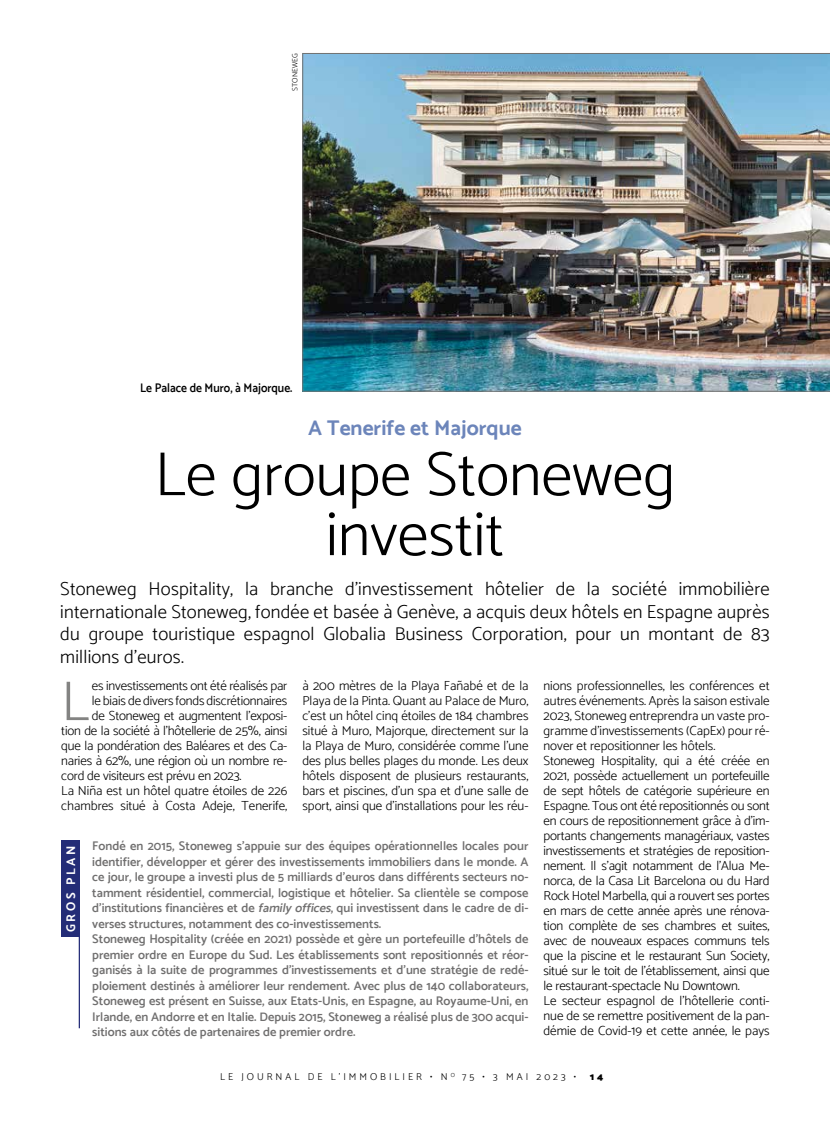
<style>
.page{position:relative;width:830px;height:1134px;background:#fff}
.page>*{position:absolute;margin:0;border:0;box-sizing:border-box;transform-origin:0 0}
.t1{font:300 62.5px/60px "Catamaran";color:#000;text-align:center}
.t2{font:300 56.38px "Catamaran";color:#838382}
.t3{font:700 21.25px "Catamaran";color:#6c85ba}
.t4{font:300 18.75px/22.5px "Catamaran";letter-spacing:.01em;color:#000;text-align:justify}
.t5{font:300 13.12px/15px "Catamaran";letter-spacing:-.01em;color:#000;text-align:justify}
.t6{font:600 12.5px/15.5px "Catamaran";color:#706f6f}
.t7{font:600 12.5px "Catamaran";color:#000;scale:.92 1}
.t8{font:700 12.5px "Catamaran";letter-spacing:.2em;color:#fff}
.t9{font:300 10px "Catamaran";letter-spacing:.3em;color:#000}
.t10{font:900 10px "Catamaran";color:#000}
.t11{font:300 7.5px "Catamaran";letter-spacing:.01em;color:#000}
.s1{font-style:italic}
</style>
<div class="page">
<div style="left:61px;top:840px;width:18px;height:97px;background:#232c77"></div>
<hr style="left:79px;top:840px;width:1px;height:188px;background:#232c77">
<img style="left:302px;top:53px;width:527px;height:339px">
<p class="t11" style="left:290px;top:91px;width:39px;rotate:-90deg">STONEWEG</p>
<p class="t7" style="left:140px;top:380px;width:167px">Le Palace de Muro, à Majorque.</p>
<h3 class="t3" style="left:308px;top:415px;width:215px">A Tenerife et Majorque</h3>
<h1 class="t1" style="left:154px;top:444px;width:522px">Le groupe Stoneweg investit</h1>
<p class="t4" style="left:60px;top:578px;width:710px">Stoneweg Hospitality, la branche d’investissement hôtelier de la société immobilière internationale Stoneweg, fondée et basée à Genève, a acquis deux hôtels en Espagne auprès du groupe touristique espagnol Globalia Business Corporation, pour un montant de 83 millions d’euros.</p>
<h2 class="t2" style="left:61px;top:668px;width:30px">L</h2>
<p class="t5" style="left:92px;top:678px;width:197px">es investissements ont été réalisés par</p>
<p class="t5" style="left:302px;top:678px;width:227px">à 200 mètres de la Playa Fañabé et de la Playa de la Pinta. Quant au Palace de Muro, c’est un hôtel cinq étoiles de 184 chambres situé à Muro, Majorque, directement sur la la Playa de Muro, considérée comme l’une des plus belles plages du monde. Les deux hôtels disposent de plusieurs restaurants, bars et piscines, d’un spa et d’une salle de sport, ainsi que d’installations pour les réu-</p>
<p class="t5" style="left:543px;top:678px;width:227px;text-align:left">nions professionnelles, les conférences et autres événements. Après la saison estivale 2023, Stoneweg entreprendra un vaste pro&shy;gramme d’investissements (CapEx) pour ré&shy;nover et repositionner les hôtels.<br>Stoneweg Hospitality, qui a été créée en 2021, possède actuellement un portefeuille de sept hôtels de catégorie supérieure en Espagne. Tous ont été repositionnés ou sont en cours de repositionnement grâce à d’im&shy;portants changements managériaux, vastes investissements et stratégies de reposition&shy;nement. Il s’agit notamment de l’Alua Me&shy;norca, de la Casa Lit Barcelona ou du Hard Rock Hotel Marbella, qui a rouvert ses portes en mars de cette année après une rénova&shy;tion complète de ses chambres et suites, avec de nouveaux espaces communs tels que la piscine et le restaurant Sun Society, situé sur le toit de l’établissement, ainsi que le restaurant-spectacle Nu Downtown.<br>Le secteur espagnol de l’hôtellerie conti&shy;nue de se remettre positivement de la pan&shy;démie de Covid-19 et cette année, le pays</p>
<p class="t5" style="left:92px;top:693px;width:197px">le biais de divers fonds discrétionnaires</p>
<p class="t5" style="left:92px;top:708px;width:197px">de Stoneweg et augmentent l’exposi-</p>
<p class="t5" style="left:61px;top:723px;width:227px">tion de la société à l’hôtellerie de 25%, ainsi</p>
<p class="t5" style="left:61px;top:738px;width:227px">que la pondération des Baléares et des Ca-</p>
<p class="t5" style="left:61px;top:753px;width:227px">naries à 62%, une région où un nombre re-</p>
<p class="t5" style="left:61px;top:768px;width:182px">cord de visiteurs est prévu en 2023.</p>
<p class="t5" style="left:61px;top:783px;width:227px">La Niña est un hôtel quatre étoiles de 226</p>
<p class="t5" style="left:61px;top:798px;width:227px">chambres situé à Costa Adeje, Tenerife,</p>
<p class="t6" style="left:92px;top:838px;width:437px">Fondé en 2015, Stoneweg s’appuie sur des équipes opérationnelles locales pour identifier, développer et gérer des investissements immobiliers dans le monde. A ce jour, le groupe a investi plus de 5 milliards d’euros dans différents secteurs no&shy;tamment résidentiel, commercial, logistique et hôtelier. Sa clientèle se compose d’institutions financières et de <span class="s1">familyoffices</span>, qui investissent dans le cadre de di&shy;verses structures, notamment des co-investissements.<br>Stoneweg Hospitality (créée en 2021) possède et gère un portefeuille d’hôtels de premier ordre en Europe du Sud. Les établissements sont repositionnés et réor&shy;ganisés à la suite de programmes d’investissements et d’une stratégie de redé&shy;ploiement destinés à améliorer leur rendement. Avec plus de 140 collaborateurs, Stoneweg est présent en Suisse, aux Etats-Unis, en Espagne, au Royaume-Uni, en Irlande, en Andorre et en Italie. Depuis 2015, Stoneweg a réalisé plus de 300 acqui&shy;sitions aux côtés de partenaires de premier ordre.</p>
<p class="t8" style="left:63px;top:932px;width:88px;rotate:-90deg">GROS PLAN</p>
<p class="t9" style="left:220px;top:1071px;width:357px">LE JOURNAL DE L’IMMOBILIER • N <sup>O</sup> 75 • 3 MAI 2023 •</p>
<p class="t10" style="left:589px;top:1071px;width:15px">1 4</p>
</div>
